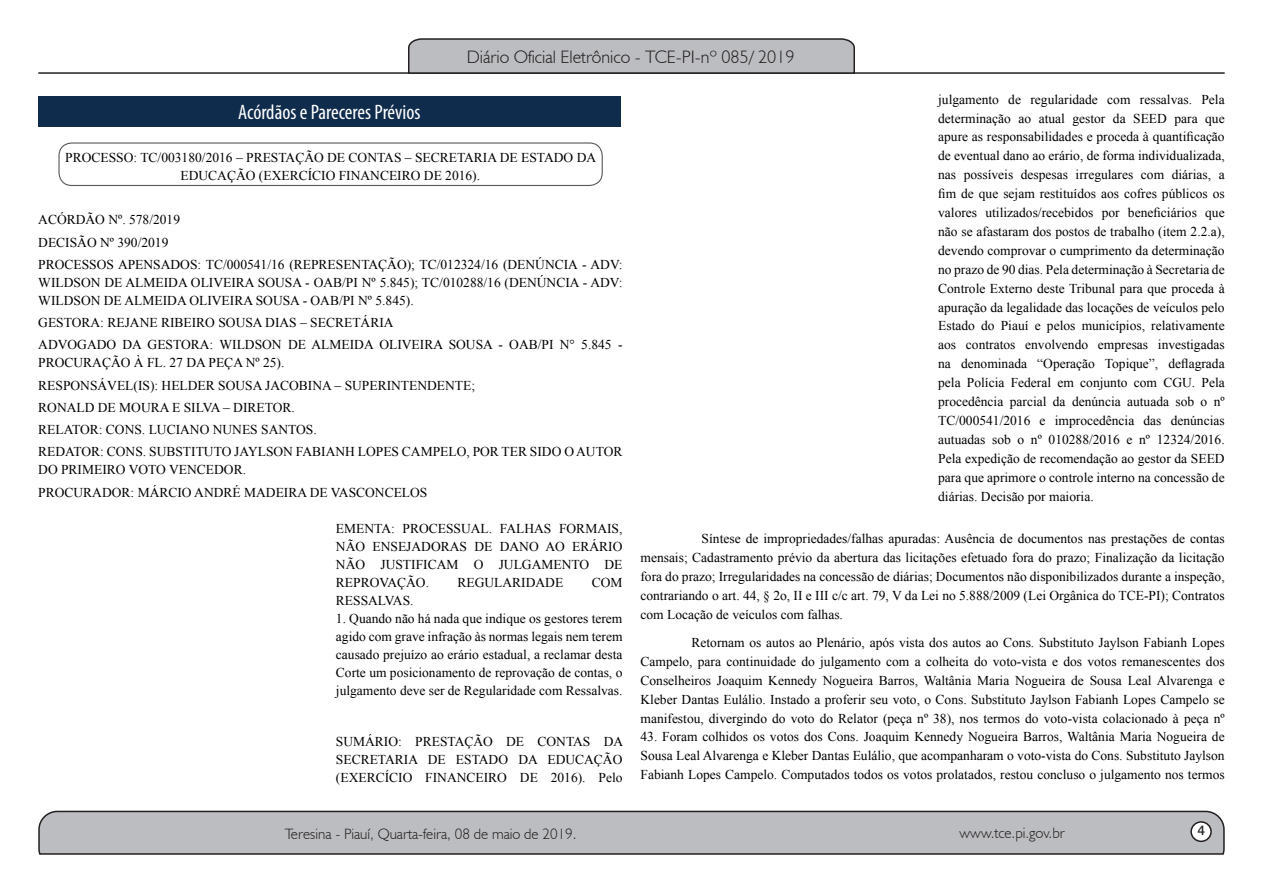
<style>
.page{position:relative;width:1263px;height:893px;background:#fff}
.page>*{position:absolute;margin:0;border:0;box-sizing:border-box;transform-origin:0 0}
.t1{font:condensed 21px "Myriad Pro";color:#fff}
.t2{font:300 18px "Humanist 521 BT";color:#231f20}
.t3{font:300 15px "Humanist 521 BT";color:#231f20}
.t4{font:15px "Estrangelo Edessa";color:#231f20}
.parag__12{font:13.5px/18.9px "Times New Roman";color:#000;text-align:justify}
.parag_0{font:13.5px/18px "Times New Roman";color:#000}
.Default{font:13.5px/18px "Times New Roman";color:#000;text-align:justify}
</style>
<div class="page">
<svg style="left:38px;top:810px;width:1187px;height:45px;background:#b3b3b6"></svg>
<div style="left:1191px;top:822px;width:20px;height:19px;background:#fff;border-radius:50%"></div>
<div style="left:1190px;top:821px;width:22px;height:21px;border:2px solid #231f20;border-radius:50%"></div>
<hr style="left:38px;top:72px;width:1187px;height:2px;background:#231f20">
<svg style="left:407px;top:38px;width:449px;height:36px;background:#aeafb2"></svg>
<div style="left:38px;top:96px;width:582px;height:30px;background:#102c4d"></div>
<div style="left:58px;top:142px;width:545px;height:44px;border:1px solid #57585a;border-radius:13px"></div>
<h2 class="t2" style="left:467px;top:46px;width:329px">Diário Oficial Eletrônico - TCE-PI-nº 085/ 2019</h2>
<p class="t1" style="left:238px;top:99px;width:184px">Acórdãos e Pareceres Prévios</p>
<p class="parag_0" style="left:65px;top:148px;width:532px;text-align:center">PROCESSO: TC/003180/2016 – PRESTAÇÃO DE CONTAS – SECRETARIA DE ESTADO DA<br>EDUCAÇÃO (EXERCÍCIO FINANCEIRO DE 2016).</p>
<p class="parag_0" style="left:38px;top:211px;width:143px">ACÓRDÃO Nº. 578/2019</p>
<p class="parag_0" style="left:38px;top:233px;width:132px">DECISÃO Nº 390/2019</p>
<p class="parag_0" style="left:38px;top:255px;width:586px;text-align:justify">PROCESSOS APENSADOS: TC/000541/16 (REPRESENTAÇÃO); TC/012324/16 (DENÚNCIA - ADV:<br>WILDSON DE ALMEIDA OLIVEIRA SOUSA - OAB/PI Nº 5.845); TC/010288/16 (DENÚNCIA - ADV:<br>WILDSON DE ALMEIDA OLIVEIRA SOUSA - OAB/PI Nº 5.845).</p>
<p class="parag_0" style="left:38px;top:313px;width:357px">GESTORA: REJANE RIBEIRO SOUSA DIAS – SECRETÁRIA</p>
<p class="parag_0" style="left:38px;top:336px;width:586px">ADVOGADO DA GESTORA: WILDSON DE ALMEIDA OLIVEIRA SOUSA - OAB/PI N° 5.845 -<br>PROCURAÇÃO À FL. 27 DA PEÇA Nº 25).</p>
<p class="parag_0" style="left:38px;top:376px;width:438px">RESPONSÁVEL(IS): HELDER SOUSA JACOBINA – SUPERINTENDENTE;</p>
<p class="parag_0" style="left:38px;top:398px;width:258px">RONALD DE MOURA E SILVA – DIRETOR.</p>
<p class="parag_0" style="left:38px;top:420px;width:280px">RELATOR: CONS. LUCIANO NUNES SANTOS.</p>
<p class="parag_0" style="left:38px;top:443px;width:586px">REDATOR: CONS. SUBSTITUTO JAYLSON FABIANH LOPES CAMPELO, POR TER SIDO O AUTOR<br>DO PRIMEIRO VOTO VENCEDOR.</p>
<p class="parag_0" style="left:38px;top:483px;width:391px">PROCURADOR: MÁRCIO ANDRÉ MADEIRA DE VASCONCELOS</p>
<p class="Default" style="left:336px;top:519px;width:288px">EMENTA: PROCESSUAL. FALHAS FORMAIS, NÃO ENSEJADORAS DE DANO AO ERÁRIO NÃO JUSTIFICAM O JULGAMENTO DE REPROVAÇÃO.</p>
<p class="Default" style="left:457px;top:573px;width:107px">REGULARIDADE</p>
<p class="Default" style="left:592px;top:573px;width:32px">COM</p>
<p class="Default" style="left:336px;top:591px;width:79px">RESSALVAS.</p>
<p class="Default" style="left:336px;top:609px;width:288px">1. Quando não há nada que indique os gestores terem agido com grave infração às normas legais nem terem causado prejuízo ao erário estadual, a reclamar desta Corte um posicionamento de reprovação de contas, o julgamento deve ser de Regularidade com Ressalvas.</p>
<p class="parag__12" style="left:336px;top:732px;width:289px;line-height:18px">SUMÁRIO: PRESTAÇÃO DE CONTAS DA SECRETARIA DE ESTADO DA EDUCAÇÃO (EXERCÍCIO FINANCEIRO DE 2016). Pelo</p>
<p class="parag__12" style="left:938px;top:89px;width:288px">julgamento de regularidade com ressalvas. Pela determinação ao atual gestor da SEED para que apure as responsabilidades e proceda à quantificação de eventual dano ao erário, de forma individualizada, nas possíveis despesas irregulares com diárias, a fim de que sejam restituídos aos cofres públicos os valores utilizados/recebidos por beneficiários que não se afastaram dos postos de trabalho (item 2.2.a), devendo comprovar o cumprimento da determinação no prazo de 90 dias. Pela determinação à Secretaria de Controle Externo deste Tribunal para que proceda à apuração da legalidade das locações de veículos pelo Estado do Piauí e pelos municípios, relativamente aos contratos envolvendo empresas investigadas na denominada “Operação Topique”, deflagrada pela Polícia Federal em conjunto com CGU. Pela procedência parcial da denúncia autuada sob o nº TC/000541/2016 e improcedência das denúncias autuadas sob o nº 010288/2016 e nº 12324/2016.<br>Pela expedição de recomendação ao gestor da SEED para que aprimore o controle interno na concessão de diárias. Decisão por maioria.</p>
<p class="parag__12" style="left:640px;top:529px;width:586px;text-indent:61px">Síntese de impropriedades/falhas apuradas: Ausência de documentos nas prestações de contas mensais; Cadastramento prévio da abertura das licitações efetuado fora do prazo; Finalização da licitação fora do prazo; Irregularidades na concessão de diárias; Documentos não disponibilizados durante a inspeção, contrariando o art. 44, § 2o, II e III c/c art. 79, V da Lei no 5.888/2009 (Lei Orgânica do TCE-PI); Contratos com Locação de veículos com falhas.</p>
<p class="parag__12" style="left:640px;top:633px;width:586px;text-indent:51px">Retornam os autos ao Plenário, após vista dos autos ao Cons. Substituto Jaylson Fabianh Lopes Campelo, para continuidade do julgamento com a colheita do voto-vista e dos votos remanescentes dos Conselheiros Joaquim Kennedy Nogueira Barros, Waltânia Maria Nogueira de Sousa Leal Alvarenga e Kleber Dantas Eulálio. Instado a proferir seu voto, o Cons. Substituto Jaylson Fabianh Lopes Campelo se manifestou, divergindo do voto do Relator (peça nº 38), nos termos do voto-vista colacionado à peça nº</p>
<p class="parag__12" style="left:640px;top:727px;width:586px">43. Foram colhidos os votos dos Cons. Joaquim Kennedy Nogueira Barros, Waltânia Maria Nogueira de Sousa Leal Alvarenga e Kleber Dantas Eulálio, que acompanharam o voto-vista do Cons. Substituto Jaylson Fabianh Lopes Campelo. Computados todos os votos prolatados, restou concluso o julgamento nos termos</p>
<p class="t3" style="left:285px;top:824px;width:293px">Teresina - Piauí, Quarta-feira, 08 de maio de 2019.</p>
<p class="t3" style="left:959px;top:823px;width:107px">www.tce.pi.gov.br</p>
<p class="t4" style="left:1197px;top:823px;width:9px">4</p>
</div>
